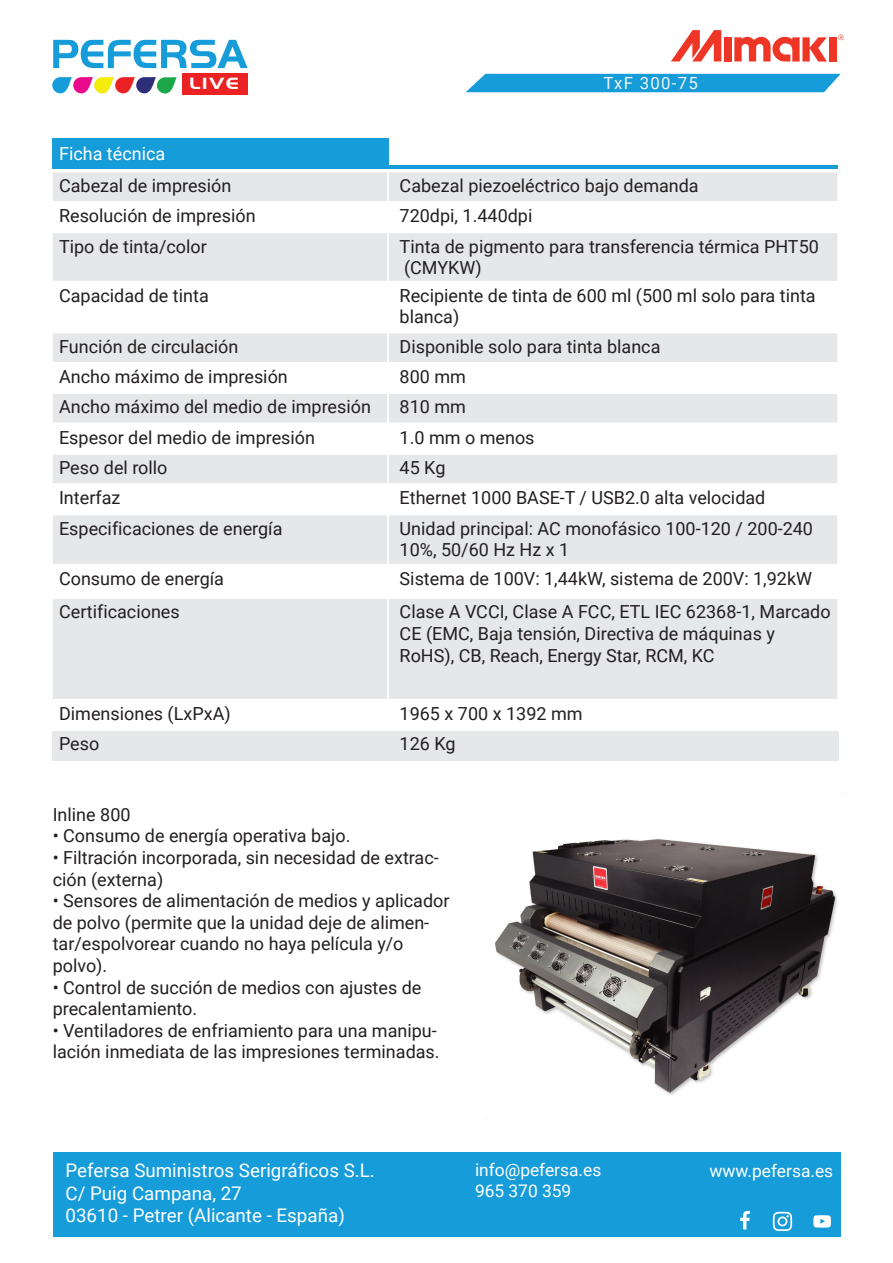
<style>
.page{position:relative;width:893px;height:1263px;background:#fff}
.page>*{position:absolute;margin:0;border:0;box-sizing:border-box;transform-origin:0 0}
.t1{font:18.75px/22.5px "Roboto";color:#fff}
.t2{font:18px/30.3px "Roboto";color:#231f20}
.t3{font:18px "Roboto";color:#fff}
.t4{font:17.4px/20.9px "Roboto";color:#fff}
.t5{font:700 16.95px "Handel Got D";color:#fff;scale:1.26 1}
.t6{font:16.8px "Roboto";letter-spacing:.075em;color:#f2f3f4}
</style>
<div class="page">
<div style="left:51px;top:171px;width:338px;height:32px;background:#e6e7e9;border:2px solid #fff"></div>
<div style="left:52px;top:138px;width:336px;height:31px;background:#169cd8"></div>
<div style="left:387px;top:171px;width:452px;height:32px;background:#e6e7e9;border:2px solid #fff"></div>
<div style="left:51px;top:232px;width:338px;height:50px;background:#e6e7e9"></div>
<div style="left:387px;top:232px;width:452px;height:50px;background:#e6e7e9"></div>
<div style="left:51px;top:332px;width:338px;height:32px;background:#e6e7e9"></div>
<div style="left:387px;top:332px;width:452px;height:32px;background:#e6e7e9"></div>
<div style="left:51px;top:392px;width:338px;height:32px;background:#e6e7e9;border:2px solid #fff"></div>
<div style="left:387px;top:392px;width:452px;height:32px;background:#e6e7e9;border:2px solid #fff"></div>
<div style="left:51px;top:453px;width:338px;height:32px;background:#e6e7e9"></div>
<div style="left:387px;top:453px;width:452px;height:32px;background:#e6e7e9;border:2px solid #fff"></div>
<div style="left:51px;top:514px;width:338px;height:51px;background:#e6e7e9;border:2px solid #fff"></div>
<div style="left:387px;top:514px;width:452px;height:51px;background:#e6e7e9;border:2px solid #fff"></div>
<div style="left:51px;top:597px;width:338px;height:103px;background:#e6e7e9"></div>
<div style="left:387px;top:597px;width:452px;height:103px;background:#e6e7e9;border:2px solid #fff"></div>
<div style="left:52px;top:730px;width:336px;height:30px;background:#e6e7e9"></div>
<div style="left:388px;top:730px;width:450px;height:30px;background:#e6e7e9"></div>
<svg style="left:671px;top:30px;width:50px;height:31px"></svg>
<div style="left:829px;top:37px;width:7px;height:25px;background:#ef3626"></div>
<div style="left:724px;top:37px;width:7px;height:25px;background:#ef3626"></div>
<svg style="left:734px;top:36px;width:93px;height:26px"></svg>
<svg style="left:838px;top:35px;width:6px;height:5px"></svg>
<div style="left:53px;top:1153px;width:787px;height:84px;background:#169cd8"></div>
<svg style="left:773px;top:1212px;width:19px;height:19px"></svg>
<svg style="left:813px;top:1215px;width:18px;height:12px"></svg>
<svg style="left:740px;top:1211px;width:10px;height:18px"></svg>
<div style="left:182px;top:73px;width:66px;height:21px;background:#eb2223"></div>
<svg style="left:53px;top:40px;width:195px;height:28px"></svg>
<svg style="left:52px;top:77px;width:125px;height:17px"></svg>
<div style="left:466px;top:74px;width:375px;height:18px;background:#169cd8"></div>
<div style="left:51px;top:201px;width:338px;height:32px;border:2px solid #fff"></div>
<div style="left:387px;top:201px;width:452px;height:32px;border:2px solid #fff"></div>
<div style="left:51px;top:281px;width:338px;height:52px;border:2px solid #fff"></div>
<div style="left:387px;top:281px;width:452px;height:52px;border:2px solid #fff"></div>
<div style="left:51px;top:362px;width:338px;height:32px;border:2px solid #fff"></div>
<div style="left:387px;top:362px;width:452px;height:32px;border:2px solid #fff"></div>
<div style="left:51px;top:423px;width:338px;height:32px;border:2px solid #fff"></div>
<div style="left:387px;top:423px;width:452px;height:32px;border:2px solid #fff"></div>
<div style="left:51px;top:483px;width:338px;height:32px;border:2px solid #fff"></div>
<div style="left:387px;top:483px;width:452px;height:32px;border:2px solid #fff"></div>
<div style="left:51px;top:564px;width:338px;height:35px;border:1px solid #fff"></div>
<div style="left:387px;top:564px;width:452px;height:35px;border:1px solid #fff"></div>
<div style="left:51px;top:699px;width:338px;height:32px;border:2px solid #fff"></div>
<div style="left:387px;top:699px;width:452px;height:32px;border:2px solid #fff"></div>
<hr style="left:384px;top:165px;width:454px;height:4px;background:#169cd8">
<img style="left:486px;top:794px;width:360px;height:326px">
<img style="left:51px;top:310px;width:79px;height:451px">
<p class="t3" style="left:59px;top:141px;width:108px">Ficha técnica</p>
<p class="t5" style="left:189px;top:74px;width:41px">LIVE</p>
<p class="t6" style="left:604px;top:71px;width:96px">TxF 300-75</p>
<p class="t2" style="left:59px;top:170px;width:174px">Cabezal de impresión</p>
<p class="t2" style="left:59px;top:200px;width:198px">Resolución de impresión<br>Tipo de tinta/color</p>
<p class="t2" style="left:59px;top:280px;width:151px">Capacidad de tinta</p>
<p class="t2" style="left:59px;top:330px;width:313px">Función de circulación<br>Ancho máximo de impresión<br>Ancho máximo del medio de impresión<br>Espesor del medio de impresión<br>Peso del rollo<br>Interfaz<br>Especificaciones de energía</p>
<p class="t2" style="left:59px;top:561px;width:167px;line-height:33.6px">Consumo de energía<br>Certificaciones</p>
<p class="t2" style="left:59px;top:698px;width:173px">Dimensiones (LxPxA)<br>Peso</p>
<p class="t2" style="left:400px;top:170px;width:421px">Cabezal piezoeléctrico bajo demanda<br>720dpi, 1.440dpi<br>Tinta de pigmento para transferencia térmica PHT50</p>
<p class="t2" style="left:400px;top:253px;width:418px;line-height:27.8px">(CMYKW)<br>Recipiente de tinta de 600 ml (500 ml solo para tinta</p>
<p class="t2" style="left:400px;top:301px;width:415px">blanca)<br>Disponible solo para tinta blanca<br>800 mm<br>810 mm<br>1.0 mm o menos<br>45 Kg<br>Ethernet 1000 BASE-T / USB2.0 alta velocidad<br>Unidad principal: AC monofásico 100-120 / 200-240</p>
<p class="t2" style="left:400px;top:535px;width:414px;line-height:28.5px">10%, 50/60 Hz Hz x 1<br>Sistema de 100V: 1,44kW, sistema de 200V: 1,92kW</p>
<p class="t2" style="left:400px;top:600px;width:432px;line-height:21.6px">Clase A VCCI, Clase A FCC, ETL IEC 62368-1, Marcado<br>CE (EMC, Baja tensión, Directiva de máquinas y<br>RoHS), CB, Reach, Energy Star, RCM, KC</p>
<p class="t2" style="left:400px;top:698px;width:184px">1965 x 700 x 1392 mm<br>126 Kg</p>
<p class="t2" style="left:53px;top:798px;width:79px">Inline 800</p>
<p class="t2" style="left:53px;top:820px;width:299px">• Consumo de energía operativa bajo.</p>
<p class="t2" style="left:53px;top:846px;width:388px;line-height:21.6px">• Filtración incorporada, sin necesidad de extrac&shy;ción (externa)</p>
<p class="t2" style="left:53px;top:889px;width:398px;line-height:21.6px">• Sensores de alimentación de medios y aplicador de polvo (permite que la unidad deje de alimen&shy;tar/espolvorear cuando no haya película y/o polvo).</p>
<p class="t2" style="left:53px;top:976px;width:370px;line-height:21.6px">• Control de succión de medios con ajustes de precalentamiento.</p>
<p class="t2" style="left:53px;top:1019px;width:388px;line-height:21.6px">• Ventiladores de enfriamiento para una manipu&shy;lación inmediata de las impresiones terminadas.</p>
<p class="t1" style="left:65px;top:1158px;width:311px">Pefersa Suministros Serigráficos S.L.<br>C/ Puig Campana, 27<br>03610 - Petrer (Alicante - España)</p>
<p class="t4" style="left:475px;top:1159px;width:128px">info@pefersa.es<br>965 370 359</p>
<p class="t4" style="left:709px;top:1160px;width:125px">www.pefersa.es</p>
</div>
